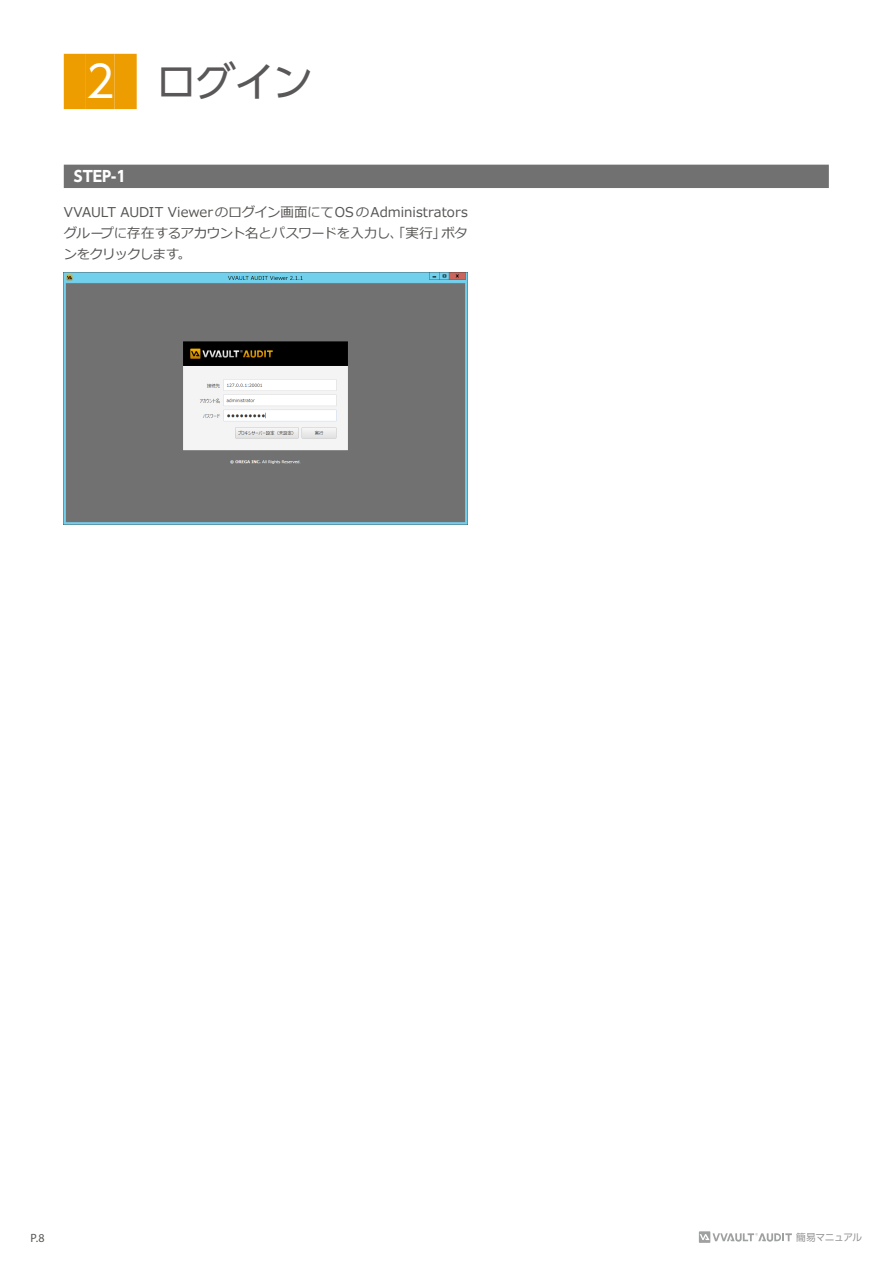
<style>
.page{position:relative;width:893px;height:1263px;background:#fff}
.page>*{position:absolute;margin:0;border:0;box-sizing:border-box;transform-origin:0 0}
.t1{font:40.5px "UD Shin Go Pro";color:#595757}
.t2{font:700 15px "UD Shin Go Pro";color:#fff}
.t3{font:13.5px/21px "Meiryo";letter-spacing:-.025em;color:#575554;text-align:justify}
.t4{font:12px "Myriad Pro";color:#575554}
.t5{font:9.75px "UD Shin Go Pro";letter-spacing:-.04em;color:#969697}
.s1{font-family:"UD Shin Go Pro De";font-weight:700;font-size:36px;color:#ee9d00}
.s2{font-size:43.5px;color:#fff}
</style>
<div class="page">
<svg style="left:699px;top:1231px;width:93px;height:12px"></svg>
<div style="left:64px;top:54px;width:22px;height:55px;background:#ee9d00"></div>
<div style="left:86px;top:54px;width:29px;height:55px;background:#ee9d00"></div>
<div style="left:115px;top:54px;width:22px;height:55px;background:#ee9d00"></div>
<div style="left:64px;top:165px;width:765px;height:23px;background:#727171"></div>
<img style="left:64px;top:272px;width:404px;height:253px">
<h1 class="t1" style="left:50px;top:49px;width:264px"><span class="s1">［</span><span class="s2">2</span><span class="s1">］</span>ログイン</h1>
<p class="t2" style="left:74px;top:164px;width:54px">STEP-1</p>
<p class="t3" style="left:64px;top:202px;width:405px">VVAULT AUDIT Viewerのログイン画面にてOSのAdministratorsグループに存在するアカウント名とパスワードを入力し、「実行」ボタンをクリックします。</p>
<p class="t4" style="left:31px;top:1230px;width:16px">P.8</p>
<p class="t5" style="left:796px;top:1229px;width:68px">簡易マニュアル</p>
</div>
